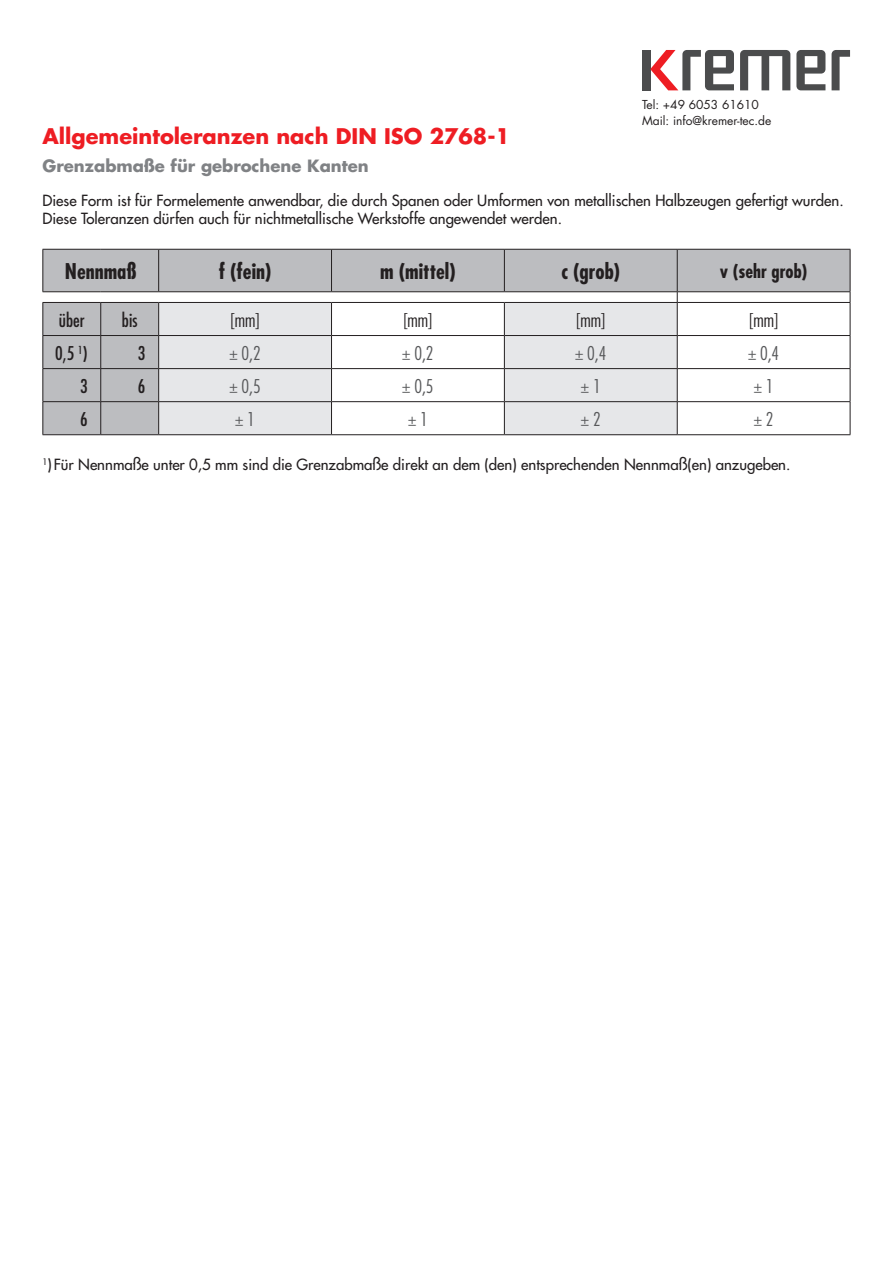
<style>
.page{position:relative;width:893px;height:1263px;background:#fff}
.page>*{position:absolute;margin:0;border:0;box-sizing:border-box;transform-origin:0 0}
.t1{font:700 condensed 21.15px "Futura Std";color:#231f20}
.t2{font:700 21px "Futura Std";color:#ee1d23}
.t3{font:700 condensed 18.6px "Futura Std";color:#231f20}
.t4{font:300 condensed 18.45px "Futura Std";color:#57585a}
.t5{font:condensed 18.45px "Futura Std";color:#231f20}
.t6{font:300 condensed 18.45px "Futura Std";color:#231f20}
.t7{font:700 16.5px "Futura Std";color:#808285}
.t8{font:500 15px/18px "Futura Std";color:#231f20}
.t9{font:12px/16.5px "Futura Std";color:#231f20}
</style>
<div class="page">
<div style="left:642px;top:50px;width:8px;height:40px;background:#4b4c4d"></div>
<svg style="left:832px;top:50px;width:18px;height:40px"></svg>
<svg style="left:650px;top:50px;width:84px;height:40px"></svg>
<svg style="left:796px;top:50px;width:29px;height:40px"></svg>
<svg style="left:740px;top:50px;width:50px;height:40px"></svg>
<div style="left:44px;top:250px;width:806px;height:41px;background:#bcbdc0"></div>
<svg style="left:43px;top:292px;width:807px;height:144px"></svg>
<svg style="left:159px;top:303px;width:518px;height:131px;fill:#e6e7e9"></svg>
<hr style="left:43px;top:249px;width:58px;height:1px;background:#231f20">
<hr style="left:43px;top:250px;width:1px;height:41px;background:#231f20">
<hr style="left:101px;top:249px;width:58px;height:1px;background:#231f20">
<hr style="left:159px;top:249px;width:173px;height:1px;background:#231f20">
<hr style="left:158px;top:250px;width:1px;height:41px;background:#231f20">
<hr style="left:332px;top:249px;width:172px;height:1px;background:#231f20">
<hr style="left:331px;top:250px;width:1px;height:41px;background:#231f20">
<hr style="left:504px;top:249px;width:173px;height:1px;background:#231f20">
<hr style="left:504px;top:250px;width:1px;height:41px;background:#231f20">
<hr style="left:677px;top:249px;width:173px;height:1px;background:#231f20">
<hr style="left:677px;top:250px;width:1px;height:41px;background:#231f20">
<hr style="left:850px;top:250px;width:1px;height:41px;background:#231f20">
<hr style="left:43px;top:303px;width:1px;height:32px;background:#231f20">
<hr style="left:100px;top:303px;width:1px;height:32px;background:#231f20">
<hr style="left:158px;top:303px;width:1px;height:32px;background:#231f20">
<hr style="left:331px;top:303px;width:1px;height:32px;background:#231f20">
<hr style="left:504px;top:303px;width:1px;height:32px;background:#231f20">
<hr style="left:677px;top:303px;width:1px;height:32px;background:#231f20">
<hr style="left:850px;top:303px;width:1px;height:32px;background:#231f20">
<hr style="left:43px;top:335px;width:58px;height:1px;background:#231f20">
<hr style="left:43px;top:336px;width:1px;height:32px;background:#231f20">
<hr style="left:101px;top:335px;width:58px;height:1px;background:#231f20">
<hr style="left:100px;top:336px;width:1px;height:32px;background:#231f20">
<hr style="left:159px;top:335px;width:173px;height:1px;background:#231f20">
<hr style="left:158px;top:336px;width:1px;height:32px;background:#231f20">
<hr style="left:332px;top:335px;width:172px;height:1px;background:#231f20">
<hr style="left:331px;top:336px;width:1px;height:32px;background:#231f20">
<hr style="left:504px;top:335px;width:173px;height:1px;background:#231f20">
<hr style="left:504px;top:336px;width:1px;height:32px;background:#231f20">
<hr style="left:677px;top:335px;width:173px;height:1px;background:#231f20">
<hr style="left:677px;top:336px;width:1px;height:32px;background:#231f20">
<hr style="left:850px;top:336px;width:1px;height:32px;background:#231f20">
<hr style="left:43px;top:369px;width:1px;height:32px;background:#231f20">
<hr style="left:100px;top:369px;width:1px;height:32px;background:#231f20">
<hr style="left:158px;top:369px;width:1px;height:32px;background:#231f20">
<hr style="left:331px;top:369px;width:1px;height:32px;background:#231f20">
<hr style="left:504px;top:369px;width:1px;height:32px;background:#231f20">
<hr style="left:677px;top:369px;width:1px;height:32px;background:#231f20">
<hr style="left:850px;top:369px;width:1px;height:32px;background:#231f20">
<hr style="left:43px;top:402px;width:1px;height:32px;background:#231f20">
<hr style="left:100px;top:402px;width:1px;height:32px;background:#231f20">
<hr style="left:158px;top:402px;width:1px;height:32px;background:#231f20">
<hr style="left:331px;top:402px;width:1px;height:32px;background:#231f20">
<hr style="left:504px;top:402px;width:1px;height:32px;background:#231f20">
<hr style="left:677px;top:402px;width:1px;height:32px;background:#231f20">
<hr style="left:850px;top:402px;width:1px;height:32px;background:#231f20">
<hr style="left:43px;top:434px;width:58px;height:1px;background:#231f20">
<hr style="left:101px;top:434px;width:58px;height:1px;background:#231f20">
<hr style="left:159px;top:434px;width:173px;height:1px;background:#231f20">
<hr style="left:332px;top:434px;width:172px;height:1px;background:#231f20">
<hr style="left:504px;top:434px;width:173px;height:1px;background:#231f20">
<hr style="left:677px;top:434px;width:173px;height:1px;background:#231f20">
<hr style="left:43px;top:401px;width:58px;height:1px;background:#231f20">
<hr style="left:101px;top:401px;width:58px;height:1px;background:#231f20">
<hr style="left:159px;top:401px;width:173px;height:1px;background:#231f20">
<hr style="left:332px;top:401px;width:172px;height:1px;background:#231f20">
<hr style="left:504px;top:401px;width:173px;height:1px;background:#231f20">
<hr style="left:677px;top:401px;width:173px;height:1px;background:#231f20">
<hr style="left:43px;top:291px;width:58px;height:1px;background:#231f20">
<hr style="left:101px;top:291px;width:58px;height:1px;background:#231f20">
<hr style="left:159px;top:291px;width:173px;height:1px;background:#231f20">
<hr style="left:332px;top:291px;width:172px;height:1px;background:#231f20">
<hr style="left:504px;top:291px;width:173px;height:1px;background:#231f20">
<hr style="left:677px;top:291px;width:173px;height:1px;background:#231f20">
<hr style="left:43px;top:302px;width:58px;height:1px;background:#231f20">
<hr style="left:101px;top:302px;width:58px;height:1px;background:#231f20">
<hr style="left:159px;top:302px;width:173px;height:1px;background:#231f20">
<hr style="left:332px;top:302px;width:172px;height:1px;background:#231f20">
<hr style="left:504px;top:302px;width:173px;height:1px;background:#231f20">
<hr style="left:677px;top:302px;width:173px;height:1px;background:#231f20">
<hr style="left:43px;top:368px;width:58px;height:1px;background:#231f20">
<hr style="left:101px;top:368px;width:58px;height:1px;background:#231f20">
<hr style="left:159px;top:368px;width:173px;height:1px;background:#231f20">
<hr style="left:332px;top:368px;width:172px;height:1px;background:#231f20">
<hr style="left:504px;top:368px;width:173px;height:1px;background:#231f20">
<hr style="left:677px;top:368px;width:173px;height:1px;background:#231f20">
<p class="t9" style="left:642px;top:96px;width:131px">Tel: +49 6053 61610<br>Mail: info@kremer-tec.de</p>
<p class="t2" style="left:43px;top:122px;width:469px">Allgemeintoleranzen nach DIN ISO 2768-1</p>
<p class="t7" style="left:43px;top:155px;width:328px">Grenzabmaße für gebrochene Kanten</p>
<p class="t8" style="left:43px;top:191px;width:803px">Diese Form ist für Formelemente anwendbar, die durch Spanen oder Umformen von metallischen Halbzeugen gefertigt wurden.<br>Diese Toleranzen dürfen auch für nichtmetallische Werkstoffe angewendet werden.</p>
<p class="t1" style="left:65px;top:258px;width:73px">Nennmaß</p>
<p class="t1" style="left:219px;top:258px;width:54px">f (fein)</p>
<p class="t1" style="left:380px;top:258px;width:77px">m (mittel)</p>
<p class="t1" style="left:561px;top:258px;width:60px">c (grob)</p>
<p class="t3" style="left:720px;top:260px;width:89px">v (sehr grob)</p>
<p class="t5" style="left:59px;top:309px;width:27px">über</p>
<p class="t5" style="left:122px;top:309px;width:17px">bis</p>
<p class="t6" style="left:229px;top:309px;width:33px">[mm]</p>
<p class="t6" style="left:402px;top:309px;width:33px">[mm]</p>
<p class="t6" style="left:575px;top:309px;width:33px">[mm]</p>
<p class="t6" style="left:748px;top:309px;width:33px">[mm]</p>
<p class="t5" style="left:55px;top:342px;width:34px">0,5 <sup>1</sup>)</p>
<p class="t5" style="left:138px;top:342px;width:9px">3</p>
<p class="t4" style="left:229px;top:342px;width:33px">± 0,2</p>
<p class="t4" style="left:402px;top:342px;width:33px">± 0,2</p>
<p class="t4" style="left:575px;top:342px;width:33px">± 0,4</p>
<p class="t4" style="left:748px;top:342px;width:33px">± 0,4</p>
<p class="t5" style="left:80px;top:375px;width:9px">3</p>
<p class="t5" style="left:138px;top:375px;width:9px">6</p>
<p class="t4" style="left:229px;top:375px;width:33px">± 0,5</p>
<p class="t4" style="left:402px;top:375px;width:33px">± 0,5</p>
<p class="t4" style="left:581px;top:375px;width:21px">± 1</p>
<p class="t4" style="left:754px;top:375px;width:21px">± 1</p>
<p class="t5" style="left:80px;top:408px;width:9px">6</p>
<p class="t4" style="left:235px;top:408px;width:21px">± 1</p>
<p class="t4" style="left:408px;top:408px;width:21px">± 1</p>
<p class="t4" style="left:581px;top:408px;width:21px">± 2</p>
<p class="t4" style="left:754px;top:408px;width:21px">± 2</p>
<p class="t8" style="left:43px;top:456px;width:749px"><sup>1</sup>) Für Nennmaße unter 0,5 mm sind die Grenzabmaße direkt an dem (den) entsprechenden Nennmaß(en) anzugeben.</p>
</div>
